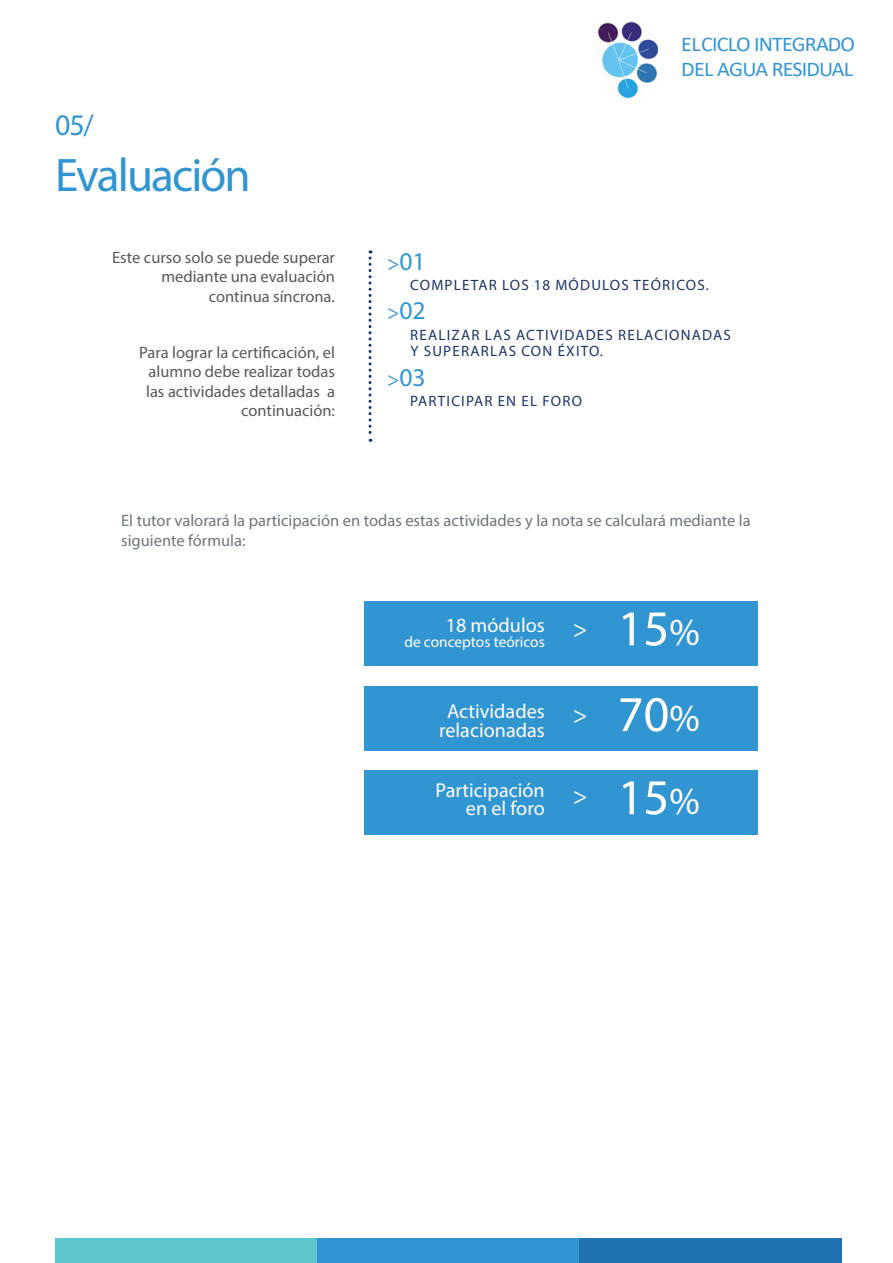
<style>
.page{position:relative;width:893px;height:1263px;background:#fff}
.page>*{position:absolute;margin:0;border:0;box-sizing:border-box;transform-origin:0 0}
.t1{font:50.4px "Myriad Pro";color:#fff}
.t2{font:47.25px "Myriad Pro";letter-spacing:-.04em;color:#3195d1}
.t3{font:30px "Myriad Pro";color:#3195d1}
.t4{font:25.65px "Myriad Pro";color:#3195d1}
.t5{font:24.6px "Myriad Pro";color:#fff}
.t6{font:21px/25.5px "Calibri";letter-spacing:-.04em;color:#3495d2;scale:1.05 1}
.t7{font:20.1px/19.5px "Myriad Pro";color:#fff;text-align:center}
.t8{font:16.5px/19.5px "Myriad Pro";color:#57585a;text-align:right}
.t9{font:16.5px/19.5px "Myriad Pro";color:#6c757a}
.t10{font:15.3px "Myriad Pro";color:#fff}
.t11{font:15px/16.6px "Myriad Pro";letter-spacing:.08em;color:#1d3266}
.s1{font-size:20.55px}
.s2{font-size:38.4px}
</style>
<div class="page">
<div style="left:55px;top:1238px;width:262px;height:25px;background:#5cc6cd"></div>
<div style="left:317px;top:1238px;width:263px;height:25px;background:#3195d1"></div>
<div style="left:580px;top:1238px;width:262px;height:25px;background:#1f71b0"></div>
<img style="left:598px;top:21px;width:59px;height:77px">
<svg style="left:369px;top:250px;width:3px;height:192px"></svg>
<div style="left:364px;top:687px;width:394px;height:64px;background:#3195d1"></div>
<div style="left:364px;top:601px;width:394px;height:64px;background:#3195d1"></div>
<div style="left:364px;top:770px;width:394px;height:64px;background:#3195d1"></div>
<p class="t3" style="left:55px;top:107px;width:40px">05/</p>
<p class="t2" style="left:55px;top:146px;width:197px">Evaluación</p>
<p class="t8" style="left:112px;top:247px;width:224px">Este curso solo se puede superar mediante una evaluación continua síncrona.</p>
<p class="t8" style="left:139px;top:342px;width:197px">Para lograr la certificación, el alumno debe realizar todas las actividades detalladas a continuación:</p>
<p class="t6" style="left:681px;top:30px;width:167px">EL CICLO INTEGRADO<br>DEL AGUA RESIDUAL</p>
<p class="t4" style="left:387px;top:245px;width:40px"><span class="s1">&gt;</span>01</p>
<p class="t11" style="left:410px;top:276px;width:300px">COMPLETAR LOS 18 MÓDULOS TEÓRICOS.</p>
<p class="t4" style="left:387px;top:295px;width:40px"><span class="s1">&gt;</span>02</p>
<p class="t11" style="left:410px;top:326px;width:322px">REALIZAR LAS ACTIVIDADES RELACIONADAS<br>Y SUPERARLAS CON ÉXITO.</p>
<p class="t4" style="left:387px;top:361px;width:40px"><span class="s1">&gt;</span>03</p>
<p class="t11" style="left:410px;top:392px;width:173px">PARTICIPAR EN EL FORO</p>
<p class="t9" style="left:121px;top:511px;width:631px">El tutor valorará la participación en todas estas actividades y la nota se calculará mediante la siguiente fórmula:</p>
<p class="t7" style="left:446px;top:615px;width:101px">18 módulos</p>
<p class="t10" style="left:404px;top:633px;width:142px">de conceptos teóricos</p>
<p class="t7" style="left:439px;top:701px;width:107px">Actividades relacionadas</p>
<p class="t5" style="left:573px;top:613px;width:16px">&gt;</p>
<p class="t5" style="left:573px;top:699px;width:16px">&gt;</p>
<p class="t1" style="left:618px;top:597px;width:84px">15<span class="s2">%</span></p>
<p class="t1" style="left:618px;top:683px;width:84px">70<span class="s2">%</span></p>
<p class="t7" style="left:435px;top:781px;width:111px;line-height:18px;text-align:right">Participación en el foro</p>
<p class="t5" style="left:573px;top:781px;width:16px">&gt;</p>
<p class="t1" style="left:618px;top:766px;width:84px">15<span class="s2">%</span></p>
</div>
